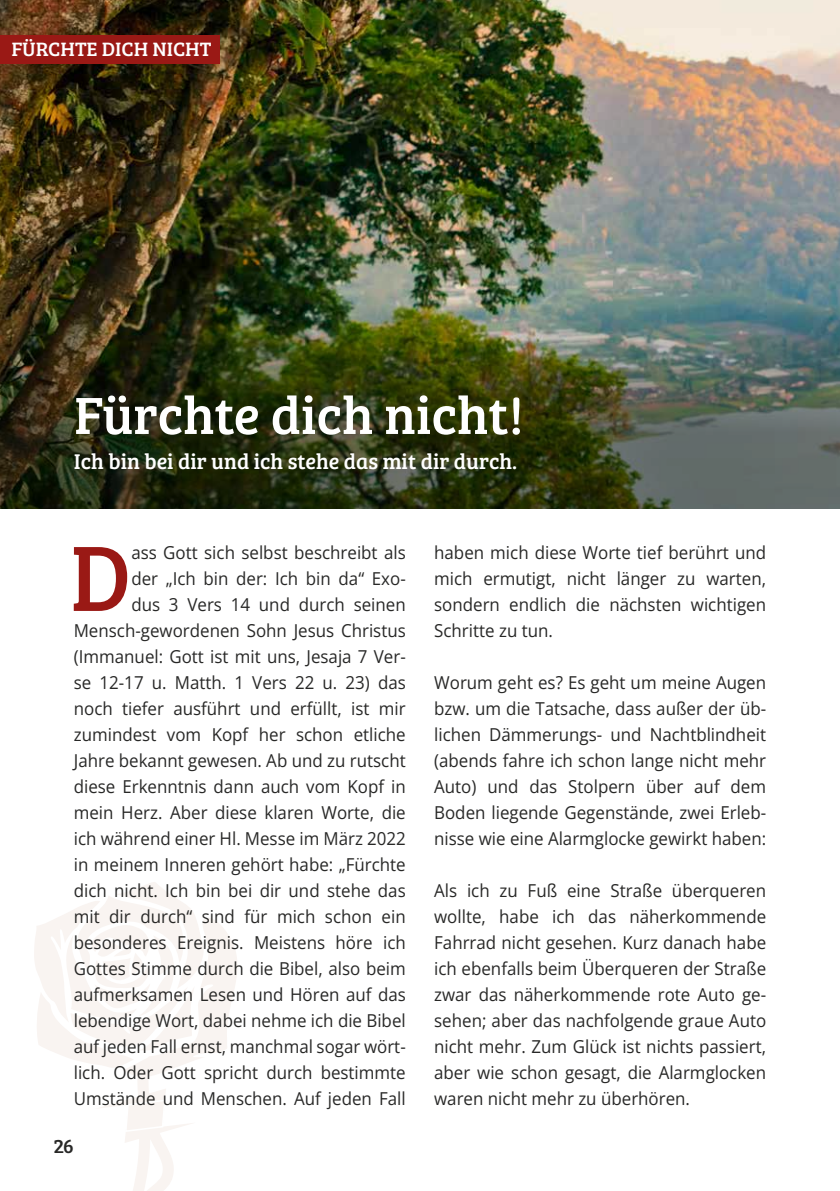
<style>
.page{position:relative;width:840px;height:1191px;background:#fff}
.page>*{position:absolute;margin:0;border:0;box-sizing:border-box;transform-origin:0 0}
.t1{font:96px "Bree Serif";color:#9a1915;scale:.95 1}
.t2{font:54px "Bree Serif";color:#fff}
.t3{font:22px "Bree Serif";color:#fff}
.t4{font:20px "Bree Serif";color:#fff}
.t5{font:20px "Bree Serif";color:#282827}
.t6{font:17.8px/26px "Open Sans";color:#282827;text-align:justify;scale:.95 1}
</style>
<div class="page">
<svg style="left:34px;top:882px;width:203px;height:182px;fill:#f9f4f1"></svg>
<svg style="left:97px;top:1064px;width:95px;height:127px"></svg>
<img style="left:0;top:0;width:839px;height:299px">
<img style="left:0;top:299px;width:839px;height:209px">
<div style="left:0;top:35px;width:220px;height:28px;background:#9a1915"></div>
<p class="t4" style="left:11px;top:34px;width:201px">FÜRCHTE DICH NICHT</p>
<h2 class="t2" style="left:74px;top:375px;width:451px">Fürchte dich nicht!</h2>
<p class="t3" style="left:74px;top:445px;width:444px">Ich bin bei dir und ich stehe das mit dir durch.</p>
<p class="t6" style="left:74px;top:539px;width:351px;text-align:right">ass Gott sich selbst beschreibt als<br>der „Ich bin der: Ich bin da“ Exo-<br>dus 3 Vers 14 und durch seinen Mensch-gewordenen Sohn Jesus Christus (Immanuel: Gott ist mit uns, Jesaja 7 Ver&shy;se 12-17 u. Matth. 1 Vers 22 u. 23) das noch tiefer ausführt und erfüllt, ist mir zumindest vom Kopf her schon etliche Jahre bekannt gewesen. Ab und zu rutscht diese Erkenntnis dann auch vom Kopf in mein Herz. Aber diese klaren Worte, die ich während einer Hl. Messe im März 2022 in meinem Inneren gehört habe: „Fürchte dich nicht. Ich bin bei dir und stehe das mit dir durch“ sind für mich schon ein besonderes Ereignis. Meistens höre ich Gottes Stimme durch die Bibel, also beim aufmerksamen Lesen und Hören auf das lebendige Wort, dabei nehme ich die Bibel auf jeden Fall ernst, manchmal sogar wört&shy;lich. Oder Gott spricht durch bestimmte Umstände und Menschen. Auf jeden Fall</p>
<p class="t6" style="left:434px;top:539px;width:351px">haben mich diese Worte tief berührt und mich ermutigt, nicht länger zu warten, sondern endlich die nächsten wichtigen Schritte zu tun.</p>
<h1 class="t1" style="left:70px;top:506px;width:66px">D</h1>
<p class="t6" style="left:434px;top:669px;width:351px">Worum geht es? Es geht um meine Augen bzw. um die Tatsache, dass außer der üb&shy;lichen Dämmerungs- und Nachtblindheit (abends fahre ich schon lange nicht mehr Auto) und das Stolpern über auf dem Boden liegende Gegenstände, zwei Erleb&shy;nisse wie eine Alarmglocke gewirkt haben:</p>
<p class="t6" style="left:434px;top:877px;width:351px">Als ich zu Fuß eine Straße überqueren wollte, habe ich das näherkommende Fahrrad nicht gesehen. Kurz danach habe ich ebenfalls beim Überqueren der Straße zwar das näherkommende rote Auto ge&shy;sehen; aber das nachfolgende graue Auto nicht mehr. Zum Glück ist nichts passiert, aber wie schon gesagt, die Alarmglocken waren nicht mehr zu überhören.</p>
<p class="t5" style="left:54px;top:1131px;width:21px">26</p>
</div>
